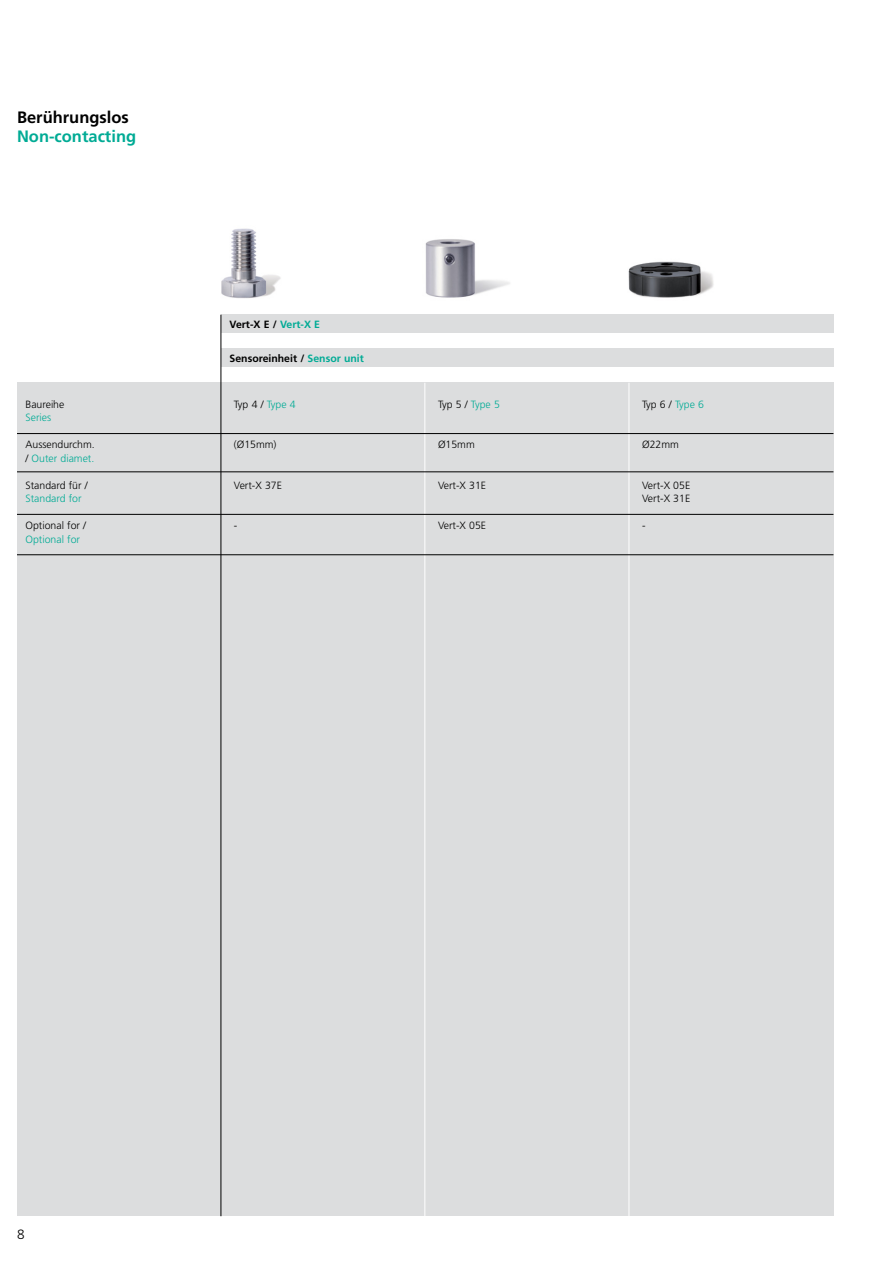
<style>
.page{position:relative;width:893px;height:1263px;background:#fff}
.page>*{position:absolute;margin:0;border:0;box-sizing:border-box;transform-origin:0 0}
.t1{font:700 16.5px "Frutiger LT";color:#00ab95}
.t2{font:700 16.5px "Frutiger LT";color:#000}
.t3{font:300 13.5px "Frutiger LT";color:#000}
.t4{font:300 10.5px/13.5px "Frutiger LT";color:#000}
.t5{font:700 10.5px "Frutiger LT";color:#000}
.t6{font:300 10.5px "Frutiger LT";color:#00ab95}
.s1{color:#00ab95}
</style>
<div class="page">
<div style="left:17px;top:383px;width:816px;height:833px;background:#dcddde"></div>
<div style="left:221px;top:315px;width:612px;height:18px;background:#dcddde"></div>
<div style="left:221px;top:349px;width:612px;height:18px;background:#dcddde"></div>
<hr style="left:221px;top:315px;width:1px;height:901px;background:#000">
<hr style="left:424px;top:383px;width:1px;height:833px;background:#fff">
<hr style="left:629px;top:383px;width:1px;height:833px;background:#fff">
<hr style="left:17px;top:433px;width:816px;height:1px;background:#000">
<hr style="left:17px;top:472px;width:816px;height:1px;background:#000">
<hr style="left:17px;top:514px;width:816px;height:1px;background:#000">
<hr style="left:17px;top:554px;width:816px;height:1px;background:#000">
<img style="left:221px;top:228px;width:60px;height:71px">
<img style="left:425px;top:239px;width:85px;height:59px">
<img style="left:628px;top:261px;width:86px;height:37px">
<h1 class="t2" style="left:17px;top:107px;width:113px">Berührungslos</h1>
<h1 class="t1" style="left:17px;top:127px;width:121px">Non-contacting</h1>
<p class="t4" style="left:26px;top:397px;width:40px">Baureihe</p>
<p class="t6" style="left:26px;top:411px;width:27px">Series</p>
<p class="t4" style="left:26px;top:438px;width:71px">Aussendurchm. / <span class="s1">Outer diamet.</span></p>
<p class="t4" style="left:26px;top:478px;width:64px">Standard für /</p>
<p class="t6" style="left:26px;top:493px;width:58px">Standard for</p>
<p class="t4" style="left:26px;top:519px;width:62px">Optional for /</p>
<p class="t6" style="left:26px;top:533px;width:56px">Optional for</p>
<p class="t5" style="left:230px;top:318px;width:92px">Vert-X E / <span class="s1">Vert-X E</span></p>
<p class="t5" style="left:230px;top:352px;width:136px">Sensoreinheit / <span class="s1">Sensor unit</span></p>
<p class="t4" style="left:234px;top:397px;width:63px">Typ 4 / <span class="s1">Type 4</span></p>
<p class="t4" style="left:234px;top:438px;width:44px">(Ø15mm)</p>
<p class="t4" style="left:234px;top:478px;width:50px">Vert-X 37E</p>
<p class="t4" style="left:234px;top:519px;width:5px">-</p>
<p class="t4" style="left:438px;top:397px;width:63px">Typ 5 / <span class="s1">Type 5</span></p>
<p class="t4" style="left:438px;top:438px;width:38px">Ø15mm</p>
<p class="t4" style="left:438px;top:478px;width:50px">Vert-X 31E</p>
<p class="t4" style="left:438px;top:519px;width:50px">Vert-X 05E</p>
<p class="t4" style="left:642px;top:397px;width:63px">Typ 6 / <span class="s1">Type 6</span></p>
<p class="t4" style="left:642px;top:438px;width:38px">Ø22mm</p>
<p class="t4" style="left:642px;top:478px;width:50px">Vert-X 05E<br>Vert-X 31E</p>
<p class="t4" style="left:642px;top:519px;width:5px">-</p>
<p class="t3" style="left:17px;top:1227px;width:9px">8</p>
</div>
